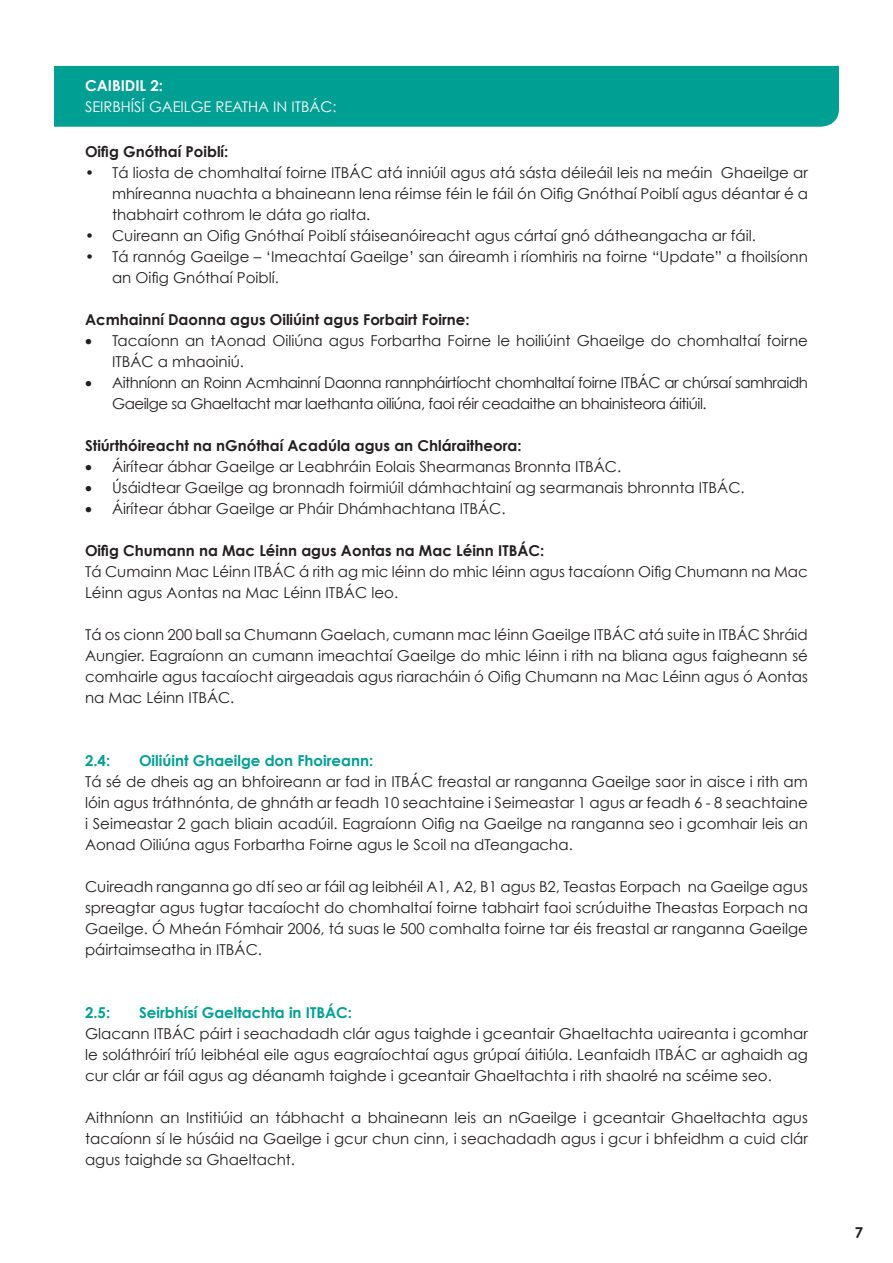
<style>
.page{position:relative;width:893px;height:1263px;background:#fff}
.page>*{position:absolute;margin:0;border:0;box-sizing:border-box;transform-origin:0 0}
.t1{font:15px/21px "Century Gothic";color:#231f20;text-align:justify}
.t2{font:700 15px "Century Gothic";color:#231f20}
.t3{font:15px/21px "Century Gothic";letter-spacing:-.03em;color:#231f20}
.t4{font:700 15px "Century Gothic";color:#009f94}
.t5{font:700 15px "Century Gothic";color:#fff}
.t6{font:14.7px "Century Gothic";color:#fff}
</style>
<div class="page">
<div style="left:54px;top:66px;width:785px;height:61px;background:#009f94"></div>
<p class="t5" style="left:85px;top:76px;width:79px">CAIBIDIL 2:</p>
<p class="t6" style="left:85px;top:98px;width:253px">SEIRBHÍSÍ GAEILGE REATHA IN ITBÁC:</p>
<p class="t2" style="left:85px;top:142px;width:145px">Oifig Gnóthaí Poiblí:</p>
<p class="t1" style="left:112px;top:161px;width:697px;text-indent:-27px">• Tá liosta de chomhaltaí foirne ITBÁC atá inniúil agus atá sásta déileáil leis na meáin Ghaeilge ar mhíreanna nuachta a bhaineann lena réimse féin le fáil ón Oifig Gnóthaí Poiblí agus déantar é a thabhairt cothrom le dáta go rialta.</p>
<p class="t1" style="left:85px;top:224px;width:672px">• Cuireann an Oifig Gnóthaí Poiblí stáiseanóireacht agus cártaí gnó dátheangacha ar fáil.</p>
<p class="t1" style="left:112px;top:245px;width:697px;text-indent:-27px">• Tá rannóg Gaeilge – ‘Imeachtaí Gaeilge’ san áireamh i ríomhiris na foirne “Update” a fhoilsíonn an Oifig Gnóthaí Poiblí.</p>
<p class="t2" style="left:85px;top:310px;width:386px">Acmhainní Daonna agus Oiliúint agus Forbairt Foirne:</p>
<p class="t1" style="left:112px;top:329px;width:697px;text-indent:-27px">• Tacaíonn an tAonad Oiliúna agus Forbartha Foirne le hoiliúint Ghaeilge do chomhaltaí foirne<br>ITBÁC a mhaoiniú.</p>
<p class="t3" style="left:112px;top:371px;width:697px;text-indent:-27px">• Aithníonn an Roinn Acmhainní Daonna rannpháirtíocht chomhaltaí foirne ITBÁC ar chúrsaí samhraidh<br>Gaeilge sa Ghaeltacht mar laethanta oiliúna, faoi réir ceadaithe an bhainisteora áitiúil.</p>
<p class="t2" style="left:85px;top:436px;width:438px">Stiúrthóireacht na nGnóthaí Acadúla agus an Chláraitheora:</p>
<p class="t1" style="left:85px;top:455px;width:538px">• Áirítear ábhar Gaeilge ar Leabhráin Eolais Shearmanas Bronnta ITBÁC.</p>
<p class="t1" style="left:85px;top:476px;width:661px">• Úsáidtear Gaeilge ag bronnadh foirmiúil dámhachtainí ag searmanais bhronnta ITBÁC.</p>
<p class="t1" style="left:85px;top:497px;width:422px">• Áirítear ábhar Gaeilge ar Pháir Dhámhachtana ITBÁC.</p>
<p class="t2" style="left:85px;top:541px;width:461px">Oifig Chumann na Mac Léinn agus Aontas na Mac Léinn ITBÁC:</p>
<p class="t1" style="left:85px;top:560px;width:724px">Tá Cumainn Mac Léinn ITBÁC á rith ag mic léinn do mhic léinn agus tacaíonn Oifig Chumann na Mac<br>Léinn agus Aontas na Mac Léinn ITBÁC leo.</p>
<p class="t1" style="left:85px;top:623px;width:724px">Tá os cionn 200 ball sa Chumann Gaelach, cumann mac léinn Gaeilge ITBÁC atá suite in ITBÁC Shráid Aungier. Eagraíonn an cumann imeachtaí Gaeilge do mhic léinn i rith na bliana agus faigheann sé comhairle agus tacaíocht airgeadais agus riaracháin ó Oifig Chumann na Mac Léinn agus ó Aontas na Mac Léinn ITBÁC.</p>
<p class="t4" style="left:85px;top:751px;width:27px">2.4:</p>
<p class="t4" style="left:139px;top:751px;width:236px">Oiliúint Ghaeilge don Fhoireann:</p>
<p class="t1" style="left:85px;top:770px;width:724px">Tá sé de dheis ag an bhfoireann ar fad in ITBÁC freastal ar ranganna Gaeilge saor in aisce i rith am lóin agus tráthnónta, de ghnáth ar feadh 10 seachtaine i Seimeastar 1 agus ar feadh 6 - 8 seachtaine i Seimeastar 2 gach bliain acadúil. Eagraíonn Oifig na Gaeilge na ranganna seo i gcomhair leis an Aonad Oiliúna agus Forbartha Foirne agus le Scoil na dTeangacha.</p>
<p class="t1" style="left:85px;top:875px;width:724px">Cuireadh ranganna go dtí seo ar fáil ag leibhéil A1, A2, B1 agus B2, Teastas Eorpach na Gaeilge agus spreagtar agus tugtar tacaíocht do chomhaltaí foirne tabhairt faoi scrúduithe Theastas Eorpach na Gaeilge. Ó Mheán Fómhair 2006, tá suas le 500 comhalta foirne tar éis freastal ar ranganna Gaeilge páirtaimseatha in ITBÁC.</p>
<p class="t4" style="left:85px;top:1003px;width:27px">2.5:</p>
<p class="t4" style="left:139px;top:1003px;width:214px">Seirbhísí Gaeltachta in ITBÁC:</p>
<p class="t1" style="left:85px;top:1022px;width:724px">Glacann ITBÁC páirt i seachadadh clár agus taighde i gceantair Ghaeltachta uaireanta i gcomhar le soláthróirí tríú leibhéal eile agus eagraíochtaí agus grúpaí áitiúla. Leanfaidh ITBÁC ar aghaidh ag cur clár ar fáil agus ag déanamh taighde i gceantair Ghaeltachta i rith shaolré na scéime seo.</p>
<p class="t1" style="left:85px;top:1106px;width:724px">Aithníonn an Institiúid an tábhacht a bhaineann leis an nGaeilge i gceantair Ghaeltachta agus tacaíonn sí le húsáid na Gaeilge i gcur chun cinn, i seachadadh agus i gcur i bhfeidhm a cuid clár agus taighde sa Ghaeltacht.</p>
<p class="t2" style="left:855px;top:1223px;width:10px">7</p>
</div>
